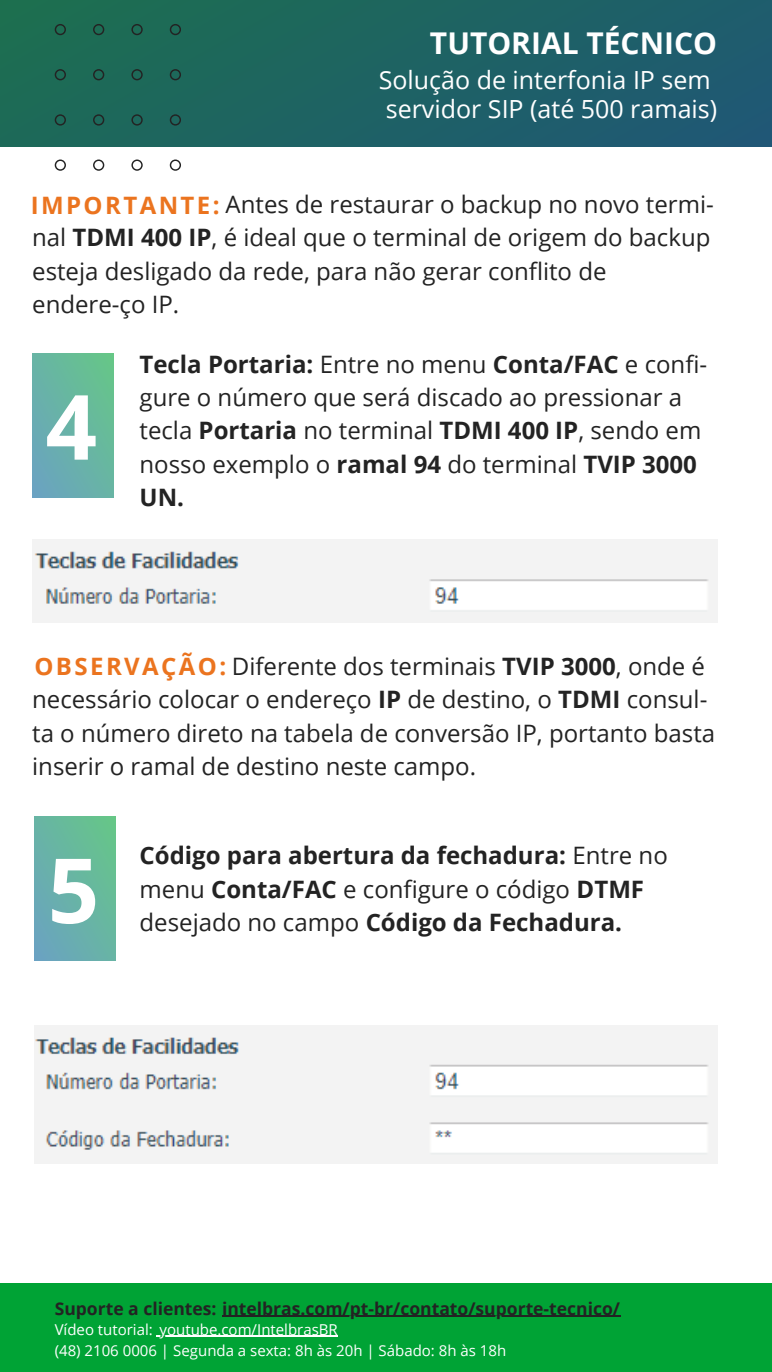
<style>
.page{position:relative;width:772px;height:1372px;background:#fff}
.page>*{position:absolute;margin:0;border:0;box-sizing:border-box;transform-origin:0 0}
.t1{font:700 90px "Open Sans";color:#fff}
.t2{font:700 30px "Open Sans";color:#fff}
.t3{font:25px/28.5px "Open Sans";color:#fff}
.t4{font:24px/33.4px "Open Sans";color:#232323}
.t5{font:700 24px/33.4px "Open Sans";color:#232323}
.t6{font:700 17.5px "Open Sans";color:#232323}
.t7{font:15px "Open Sans";color:#fff}
.s1{font-weight:700;color:#eb741f}
.s2{font-weight:700}
.s3{font-weight:400}
</style>
<div class="page">
<div style="left:0;top:0;width:771px;height:146px;background:linear-gradient(to right,#1d6e51,#1f5972)"></div>
<svg style="left:55px;top:24px;width:126px;height:147px;background:#3f7d6f"></svg>
<div style="left:0;top:1283px;width:771px;height:89px;background:#00a335"></div>
<svg style="left:32px;top:353px;width:81px;height:144px;background:#67b4a4"></svg>
<img style="left:32px;top:539px;width:685px;height:83px">
<svg style="left:34px;top:816px;width:81px;height:144px;background:#67b4a4"></svg>
<img style="left:34px;top:1025px;width:683px;height:139px">
<hr style="left:222px;top:1315px;width:398px;height:2px;background:#232323">
<hr style="left:159px;top:1335px;width:179px;height:2px;background:#fff">
<h2 class="t2" style="left:430px;top:22px;width:288px">TUTORIAL TÉCNICO</h2>
<h3 class="t3" style="left:378px;top:66px;width:340px">Solução de interfonia IP sem servidor SIP (até 500 ramais)</h3>
<h3 class="t4" style="left:31px;top:187px;width:684px"><span class="s1">IMPORTANTE:</span> Antes de restaurar o backup no novo termi-</h3>
<p class="t4" style="left:32px;top:220px;width:679px">nal <span class="s2">TDMI 400 IP</span>, é ideal que o terminal de origem do backup esteja desligado da rede, para não gerar conflito de endere-ço IP.</p>
<p class="t1" style="left:46px;top:363px;width:53px">4</p>
<p class="t4" style="left:139px;top:346px;width:569px"><span class="s2">Tecla Portaria:</span> Entre no menu <span class="s2">Conta/FAC</span> e confi&shy;gure o número que será discado ao pressionar a tecla <span class="s2">Portaria</span> no terminal <span class="s2">TDMI 400 IP</span>, sendo em nosso exemplo o <span class="s2">ramal 94</span> do terminal <span class="s2">TVIP 3000<br>UN.</span></p>
<h3 class="t4" style="left:34px;top:649px;width:672px"><span class="s1">OBSERVAÇÃO:</span> Diferente dos terminais <span class="s2">TVIP 3000</span>, onde é</h3>
<p class="t4" style="left:32px;top:682px;width:684px">necessário colocar o endereço <span class="s2">IP</span> de destino, o <span class="s2">TDMI</span> consul&shy;ta o número direto na tabela de conversão IP, portanto basta inserir o ramal de destino neste campo.</p>
<h4 class="t1" style="left:48px;top:827px;width:53px">5</h4>
<h4 class="t5" style="left:139px;top:838px;width:529px">Código para abertura da fechadura: <span class="s3">Entre no menu</span> Conta/FAC <span class="s3">e configure o código</span> DTMF</h4>
<h4 class="t5" style="left:139px;top:905px;width:484px"><span class="s3">desejado no campo</span> Código da Fechadura.</h4>
<h3 class="t6" style="left:55px;top:1296px;width:566px">Suporte a clientes: intelbras.com/pt-br/contato/suporte-tecnico/</h3>
<p class="t7" style="left:55px;top:1318px;width:284px">Vídeo tutorial: youtube.com/IntelbrasBR</p>
<p class="t7" style="left:55px;top:1339px;width:453px">(48) 2106 0006 | Segunda a sexta: 8h às 20h | Sábado: 8h às 18h</p>
</div>
